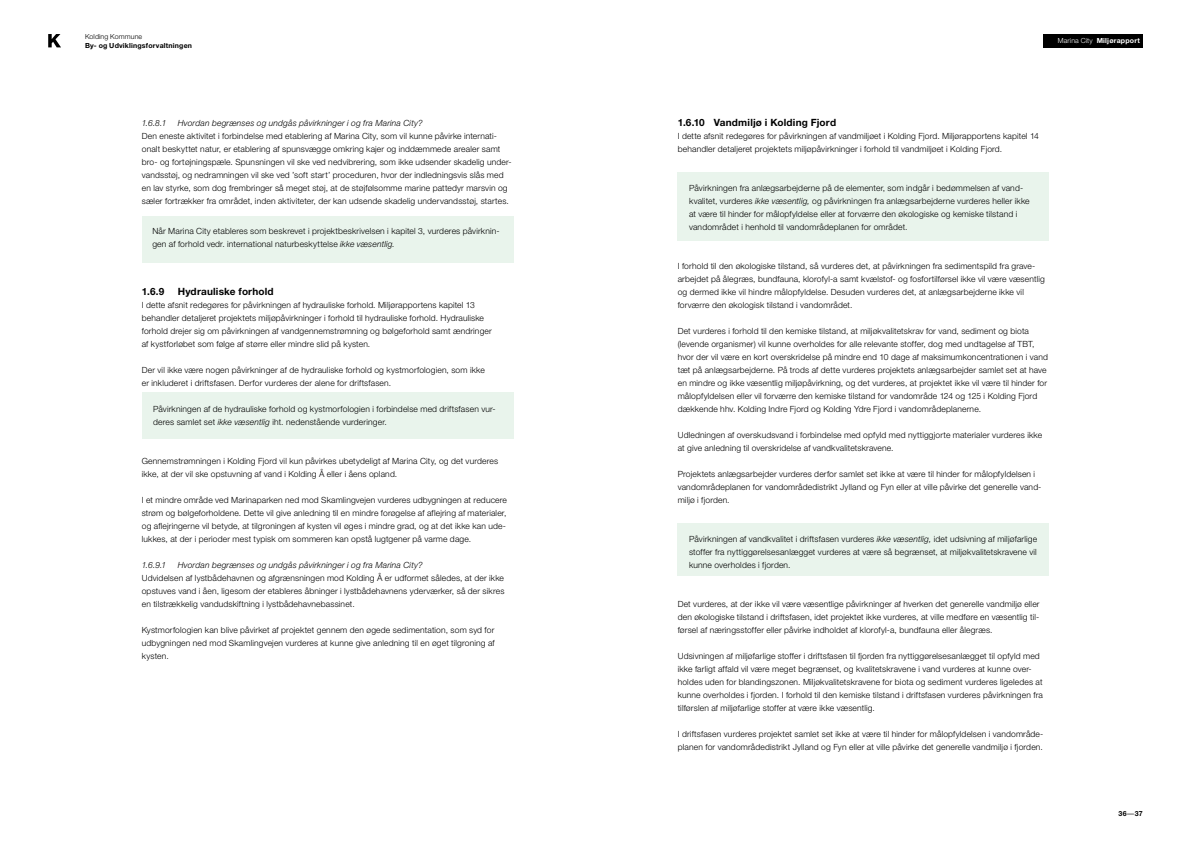
<style>
.page{position:relative;width:1191px;height:842px;background:#fff}
.page>*{position:absolute;margin:0;border:0;box-sizing:border-box;transform-origin:0 0}
.t1{font:700 10px "Helvetica Neue LT Std";letter-spacing:.02em;color:#000}
.t2{font:300 8.5px/13px "Helvetica Neue LT Std";letter-spacing:.02em;color:#000}
.t3{font:italic 300 8.5px "Helvetica Neue LT Std";letter-spacing:.02em;color:#000}
.t4{font:700 7px "Helvetica Neue LT Std";letter-spacing:.025em;color:#000}
.t5{font:700 7px "Helvetica Neue LT Std";letter-spacing:.025em;color:#fff}
.t6{font:300 7px "Helvetica Neue LT Std";letter-spacing:.02em;color:#000}
.s1{font-style:italic}
.s2{font-weight:300}
.s3{font-weight:400}
</style>
<div class="page">
<svg style="left:48px;top:34px;width:13px;height:13px"></svg>
<div style="left:1043px;top:34px;width:99px;height:14px;background:#000"></div>
<div style="left:142px;top:216px;width:371px;height:46px;background:#e9f4ec"></div>
<div style="left:142px;top:392px;width:371px;height:46px;background:#e9f4ec"></div>
<div style="left:677px;top:172px;width:372px;height:68px;background:#e9f4ec"></div>
<div style="left:677px;top:524px;width:372px;height:52px;background:#e9f4ec"></div>
<p class="t6" style="left:85px;top:32px;width:59px">Kolding Kommune</p>
<p class="t4" style="left:85px;top:41px;width:108px">By- og Udviklingsforvaltningen</p>
<p class="t3" style="left:142px;top:117px;width:26px">1.6.8.1</p>
<p class="t3" style="left:178px;top:117px;width:246px">Hvordan begrænses og undgås påvirkninger i og fra Marina City?</p>
<p class="t2" style="left:142px;top:129px;width:371px">Den eneste aktivitet i forbindelse med etablering af Marina City, som vil kunne påvirke internati&shy;onalt beskyttet natur, er etablering af spunsvægge omkring kajer og inddæmmede arealer samt bro- og fortøjningspæle. Spunsningen vil ske ved nedvibrering, som ikke udsender skadelig under&shy;vandsstøj, og nedramningen vil ske ved ’soft start’ proceduren, hvor der indledningsvis slås med en lav styrke, som dog frembringer så meget støj, at de støjfølsomme marine pattedyr marsvin og sæler fortrækker fra området, inden aktiviteter, der kan udsende skadelig undervandsstøj, startes.</p>
<p class="t2" style="left:152px;top:225px;width:349px">Når Marina City etableres som beskrevet i projektbeskrivelsen i kapitel 3, vurderes påvirknin&shy;gen af forhold vedr. international naturbeskyttelse <span class="s1">ikke væsentlig.</span></p>
<p class="t1" style="left:142px;top:285px;width:24px">1.6.9</p>
<p class="t1" style="left:178px;top:285px;width:97px">Hydrauliske forhold</p>
<p class="t2" style="left:142px;top:298px;width:351px">I dette afsnit redegøres for påvirkningen af hydrauliske forhold. Miljørapportens kapitel 13 behandler detaljeret projektets miljøpåvirkninger i forhold til hydrauliske forhold. Hydrauliske forhold drejer sig om påvirkningen af vandgennemstrømning og bølgeforhold samt ændringer af kystforløbet som følge af større eller mindre slid på kysten.</p>
<p class="t2" style="left:142px;top:363px;width:344px">Der vil ikke være nogen påvirkninger af de hydrauliske forhold og kystmorfologien, som ikke er inkluderet i driftsfasen. Derfor vurderes der alene for driftsfasen.</p>
<p class="t2" style="left:153px;top:402px;width:344px">Påvirkningen af de hydrauliske forhold og kystmorfologien i forbindelse med driftsfasen vur&shy;deres samlet set <span class="s1">ikke væsentlig</span> iht. nedenstående vurderinger.</p>
<p class="t2" style="left:142px;top:454px;width:358px">Gennemstrømningen i Kolding Fjord vil kun påvirkes ubetydeligt af Marina City, og det vurderes ikke, at der vil ske opstuvning af vand i Kolding Å eller i åens opland.</p>
<p class="t2" style="left:142px;top:493px;width:367px">I et mindre område ved Marinaparken ned mod Skamlingvejen vurderes udbygningen at reducere strøm og bølgeforholdene. Dette vil give anledning til en mindre forøgelse af aflejring af materialer, og aflejringerne vil betyde, at tilgroningen af kysten vil øges i mindre grad, og at det ikke kan ude&shy;lukkes, at der i perioder mest typisk om sommeren kan opstå lugtgener på varme dage.</p>
<p class="t3" style="left:142px;top:559px;width:26px">1.6.9.1</p>
<p class="t3" style="left:178px;top:559px;width:246px">Hvordan begrænses og undgås påvirkninger i og fra Marina City?</p>
<p class="t2" style="left:142px;top:571px;width:364px;text-align:justify">Udvidelsen af lystbådehavnen og afgrænsningen mod Kolding Å er udformet således, at der ikke opstuves vand i åen, ligesom der etableres åbninger i lystbådehavnens yderværker, så der sikres en tilstrækkelig vandudskiftning i lystbådehavnebassinet.</p>
<p class="t2" style="left:142px;top:623px;width:354px;text-align:justify">Kystmorfologien kan blive påvirket af projektet gennem den øgede sedimentation, som syd for udbygningen ned mod Skamlingvejen vurderes at kunne give anledning til en øget tilgroning af kysten.</p>
<p class="t5" style="left:1057px;top:36px;width:84px"><span class="s2">Marina City</span> Miljørapport</p>
<p class="t1" style="left:677px;top:116px;width:160px">1.6.10 Vandmiljø i Kolding Fjord</p>
<p class="t2" style="left:677px;top:129px;width:363px">I dette afsnit redegøres for påvirkningen af vandmiljøet i Kolding Fjord. Miljørapportens kapitel 14 behandler detaljeret projektets miljøpåvirkninger i forhold til vandmiljøet i Kolding Fjord.</p>
<p class="t2" style="left:689px;top:181px;width:342px">Påvirkningen fra anlægsarbejderne på de elementer, som indgår i bedømmelsen af vand&shy;kvalitet, vurderes <span class="s1">ikke væsentlig,</span> og påvirkningen fra anlægsarbejderne vurderes heller ikke at være til hinder for målopfyldelse eller at forværre den økologiske og kemiske tilstand i vandområdet i henhold til vandområdeplanen for området.</p>
<p class="t2" style="left:677px;top:259px;width:368px">I forhold til den økologiske tilstand, så vurderes det, at påvirkningen fra sedimentspild fra grave&shy;arbejdet på ålegræs, bundfauna, klorofyl-a samt kvælstof- og fosfortilførsel ikke vil være væsentlig og dermed ikke vil hindre målopfyldelse. Desuden vurderes det, at anlægsarbejderne ikke vil forværre den økologisk tilstand i vandområdet.</p>
<p class="t2" style="left:677px;top:324px;width:372px">Det vurderes i forhold til den kemiske tilstand, at miljøkvalitetskrav for vand, sediment og biota (levende organismer) vil kunne overholdes for alle relevante stoffer, dog med undtagelse af TBT, hvor der vil være en kort overskridelse på mindre end 10 dage af maksimumkoncentrationen i vand tæt på anlægsarbejderne. På trods af dette vurderes projektets anlægsarbejder samlet set at have en mindre og ikke væsentlig miljøpåvirkning, og det vurderes, at projektet ikke vil være til hinder for målopfyldelsen eller vil forværre den kemiske tilstand for vandområde 124 og 125 i Kolding Fjord dækkende hhv. Kolding Indre Fjord og Kolding Ydre Fjord i vandområdeplanerne.</p>
<p class="t2" style="left:677px;top:428px;width:366px">Udledningen af overskudsvand i forbindelse med opfyld med nyttiggjorte materialer vurderes ikke at give anledning til overskridelse af vandkvalitetskravene.</p>
<p class="t2" style="left:677px;top:467px;width:365px">Projektets anlægsarbejder vurderes derfor samlet set ikke at være til hinder for målopfyldelsen i vandområdeplanen for vandområdedistrikt Jylland og Fyn eller at ville påvirke det generelle vand&shy;miljø i fjorden.</p>
<p class="t2" style="left:689px;top:532px;width:350px;text-align:justify">Påvirkningen af vandkvalitet i driftsfasen vurderes <span class="s1">ikke væsentlig,</span> idet udsivning af miljøfarlige stoffer fra nyttiggørelsesanlægget vurderes at være så begrænset, at miljøkvalitetskravene vil kunne overholdes i fjorden.</p>
<p class="t2" style="left:677px;top:597px;width:363px;text-align:justify">Det vurderes, at der ikke vil være væsentlige påvirkninger af hverken det generelle vandmiljø eller den økologiske tilstand i driftsfasen, idet projektet ikke vurderes, at ville medføre en væsentlig til&shy;førsel af næringsstoffer eller påvirke indholdet af klorofyl-a, bundfauna eller ålegræs.</p>
<p class="t2" style="left:677px;top:649px;width:367px">Udsivningen af miljøfarlige stoffer i driftsfasen til fjorden fra nyttiggørelsesanlægget til opfyld med ikke farligt affald vil være meget begrænset, og kvalitetskravene i vand vurderes at kunne over&shy;holdes uden for blandingszonen. Miljøkvalitetskravene for biota og sediment vurderes ligeledes at kunne overholdes i fjorden. I forhold til den kemiske tilstand i driftsfasen vurderes påvirkningen fra tilførslen af miljøfarlige stoffer at være ikke væsentlig.</p>
<p class="t2" style="left:677px;top:727px;width:367px">I driftsfasen vurderes projektet samlet set ikke at være til hinder for målopfyldelsen i vandområde&shy;planen for vandområdedistrikt Jylland og Fyn eller at ville påvirke det generelle vandmiljø i fjorden.</p>
<p class="t4" style="left:1118px;top:810px;width:26px">36<span class="s3">–</span>37</p>
</div>
